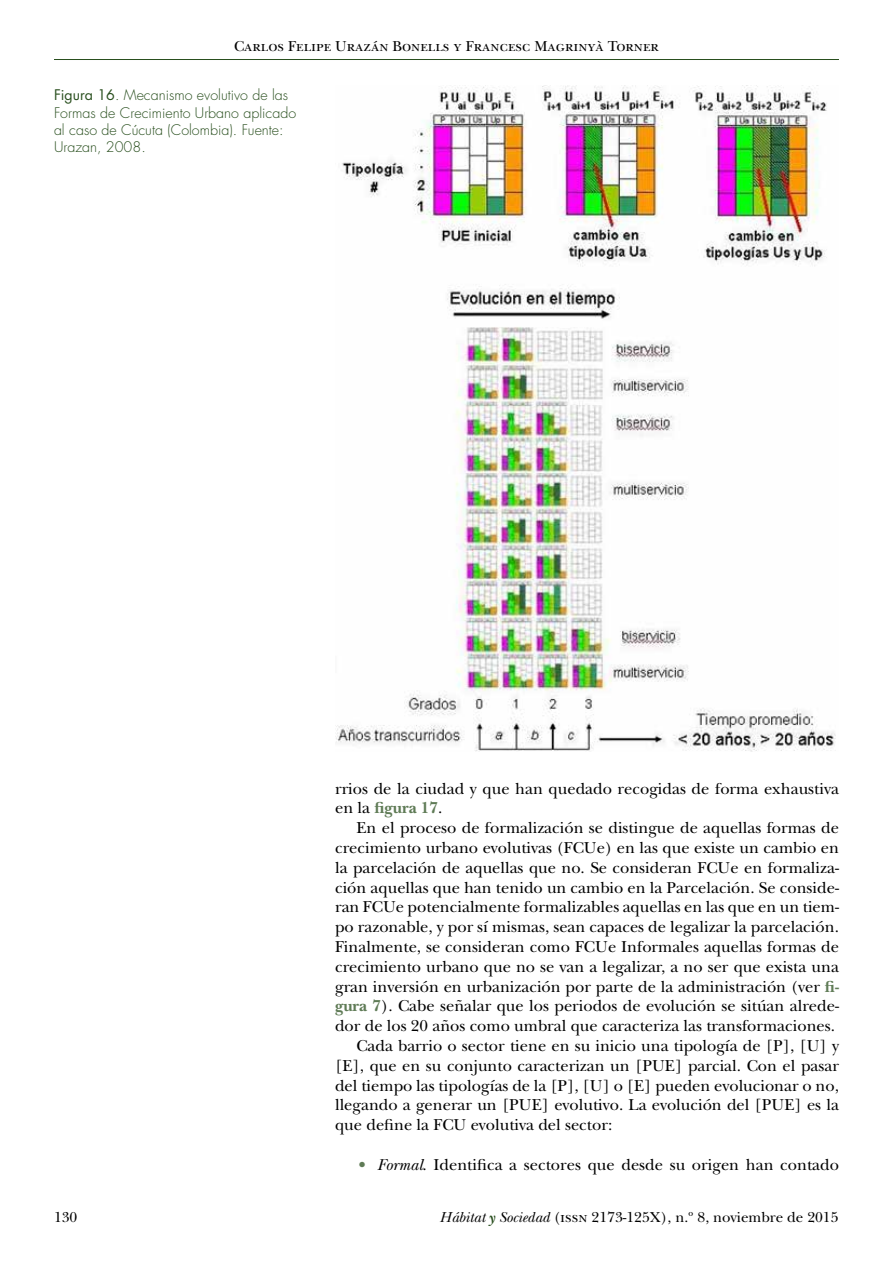
<style>
.page{position:relative;width:893px;height:1263px;background:#fff}
.page>*{position:absolute;margin:0;border:0;box-sizing:border-box;transform-origin:0 0}
.t1{font:16.5px/19.8px "New Baskerville Std";color:#000}
.t2{font:15px "New Baskerville Std";color:#000}
.t3{font:300 14.25px/17.1px "Futura Std";color:#294f1e}
.s1{font-weight:400}
.s2{font-weight:700;color:#5f7b56}
.s3{font-style:italic;color:#5f7b56}
.s4{font-style:italic}
.s5{font-weight:700;font-style:italic;color:#294f1e}
</style>
<div class="page">
<hr style="left:54px;top:59px;width:785px;height:1px;background:#294f1e">
<img style="left:335px;top:85px;width:501px;height:666px">
<p class="t2" style="left:234px;top:37px;width:426px">Carlos Felipe Urazán Bonells y Francesc Magrinyà Torner</p>
<p class="t3" style="left:54px;top:87px;width:244px"><span class="s1">Figura 16</span>. Mecanismo evolutivo de las<br>Formas de Crecimiento Urbano aplicado al caso de Cúcuta (Colombia). Fuente:<br>Urazan, 2008.</p>
<p class="t1" style="left:335px;top:778px;width:505px">rrios de la ciudad y que han quedado recogidas de forma exhaustiva en la <span class="s2">figura 17</span>.</p>
<p class="t1" style="left:356px;top:818px;width:484px">En el proceso de formalización se distingue de aquellas formas de</p>
<p class="t1" style="left:335px;top:838px;width:505px">crecimiento urbano evolutivas (FCUe) en las que existe un cambio en</p>
<p class="t1" style="left:335px;top:858px;width:505px">la parcelación de aquellas que no. Se consideran FCUe en formaliza-</p>
<p class="t1" style="left:335px;top:877px;width:505px">ción aquellas que han tenido un cambio en la Parcelación. Se conside-</p>
<p class="t1" style="left:335px;top:897px;width:505px">ran FCUe potencialmente formalizables aquellas en las que en un tiem-</p>
<p class="t1" style="left:335px;top:917px;width:505px">po razonable, y por sí mismas, sean capaces de legalizar la parcelación.</p>
<p class="t1" style="left:335px;top:937px;width:505px">Finalmente, se consideran como FCUe Informales aquellas formas de</p>
<p class="t1" style="left:335px;top:957px;width:505px">crecimiento urbano que no se van a legalizar, a no ser que exista una</p>
<p class="t1" style="left:335px;top:976px;width:505px">gran inversión en urbanización por parte de la administración (ver <span class="s2">fi-</span></p>
<p class="t1" style="left:335px;top:996px;width:505px"><span class="s2">gura 7</span>). Cabe señalar que los periodos de evolución se sitúan alrede-</p>
<p class="t1" style="left:335px;top:1016px;width:501px">dor de los 20 años como umbral que caracteriza las transformaciones.</p>
<p class="t1" style="left:356px;top:1036px;width:485px">Cada barrio o sector tiene en su inicio una tipología de [P], [U] y</p>
<p class="t1" style="left:335px;top:1056px;width:505px">[E], que en su conjunto caracterizan un [PUE] parcial. Con el pasar</p>
<p class="t1" style="left:335px;top:1075px;width:505px">del tiempo las tipologías de la [P], [U] o [E] pueden evolucionar o no,</p>
<p class="t1" style="left:335px;top:1095px;width:505px">llegando a generar un [PUE] evolutivo. La evolución del [PUE] es la</p>
<p class="t1" style="left:335px;top:1115px;width:279px">que define la FCU evolutiva del sector:</p>
<p class="t1" style="left:356px;top:1155px;width:484px"><span class="s3">•</span> <span class="s4">Formal</span>. Identifica a sectores que desde su origen han contado</p>
<p class="t2" style="left:54px;top:1208px;width:25px">130</p>
<p class="t2" style="left:440px;top:1208px;width:400px"><span class="s4">Hábitat</span> <span class="s5">y</span> <span class="s4">Sociedad</span> (issn 2173-125X), n.º 8, noviembre de 2015</p>
</div>
